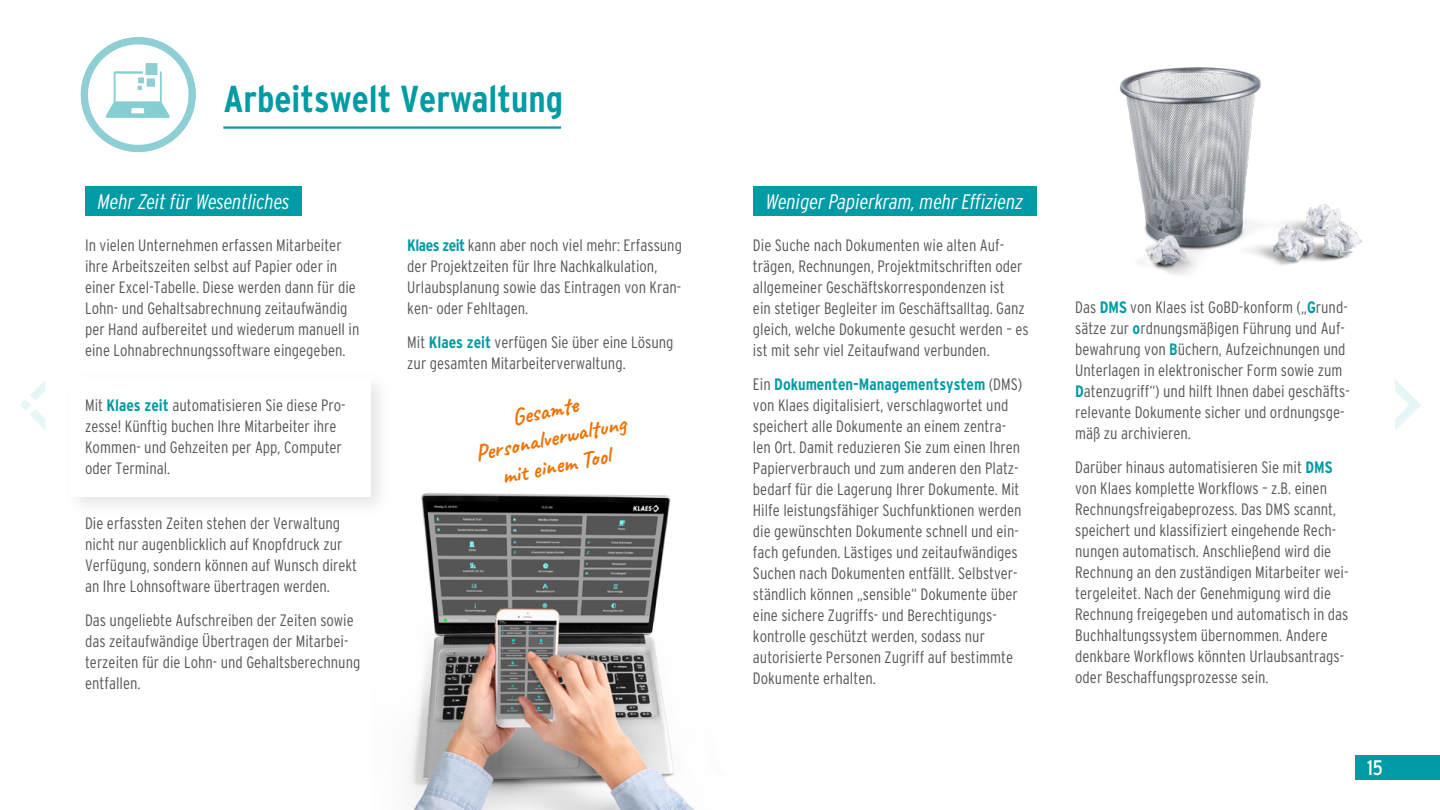
<style>
.page{position:relative;width:1440px;height:810px;background:#fff}
.page>*{position:absolute;margin:0;border:0;box-sizing:border-box;transform-origin:0 0}
.t1{font:700 condensed 37.5px "Interstate";color:#009ba4}
.t2{font:700 23.25px/27.9px "Caveat";color:#ee7203;text-align:center}
.t3{font:italic 300 condensed 21px "Interstate";color:#fff}
.t4{font:condensed 21px "Interstate";color:#fff}
.t5{font:300 condensed 16.5px/21px "Interstate";color:#575756}
.s1{font-weight:700;color:#009ba4}
</style>
<div class="page">
<div style="left:1354px;top:755px;width:85px;height:25px;background:#009ba4"></div>
<img style="left:409px;top:493px;width:286px;height:317px">
<hr style="left:223px;top:126px;width:338px;height:3px;background:#009ba4">
<svg style="left:81px;top:37px;width:115px;height:115px"></svg>
<div style="left:753px;top:186px;width:283px;height:30px;background:#009ba4"></div>
<div style="left:85px;top:186px;width:217px;height:30px;background:#009ba4"></div>
<div style="left:64px;top:370px;width:329px;height:148px;background:#000;opacity:.1"></div>
<div style="left:71px;top:377px;width:300px;height:119px;background:#fff"></div>
<img style="left:1119px;top:67px;width:244px;height:208px">
<svg style="left:20px;top:381px;width:25px;height:48px"></svg>
<svg style="left:1395px;top:380px;width:25px;height:50px"></svg>
<h1 class="t1" style="left:223px;top:78px;width:341px">Arbeitswelt Verwaltung</h1>
<p class="t3" style="left:98px;top:190px;width:193px">Mehr Zeit für Wesentliches</p>
<p class="t3" style="left:765px;top:190px;width:259px">Weniger Papierkram, mehr Effizienz</p>
<p class="t5" style="left:85px;top:235px;width:276px">In vielen Unternehmen erfassen Mitarbeiter ihre Arbeitszeiten selbst auf Papier oder in einer Excel-Tabelle. Diese werden dann für die Lohn- und Gehaltsabrechnung zeitaufwändig per Hand aufbereitet und wiederum manuell in eine Lohnabrechnungssoftware eingegeben.</p>
<p class="t5" style="left:85px;top:395px;width:262px">Mit <span class="s1">Klaes zeit</span> automatisieren Sie diese Pro&shy;zesse! Künftig buchen Ihre Mitarbeiter ihre Kommen- und Gehzeiten per App, Computer oder Terminal.</p>
<p class="t5" style="left:753px;top:234px;width:277px">Die Suche nach Dokumenten wie alten Auf&shy;trägen, Rechnungen, Projektmitschriften oder allgemeiner Geschäftskorrespondenzen ist<br>ein stetiger Begleiter im Geschäftsalltag. Ganz gleich, welche Dokumente gesucht werden – es ist mit sehr viel Zeitaufwand verbunden.</p>
<p class="t5" style="left:753px;top:373px;width:271px">Ein <span class="s1">Dokumenten-Managementsystem</span> (DMS) von Klaes digitalisiert, verschlagwortet und speichert alle Dokumente an einem zentra&shy;len Ort. Damit reduzieren Sie zum einen Ihren Papierverbrauch und zum anderen den Platz&shy;bedarf für die Lagerung Ihrer Dokumente. Mit Hilfe leistungsfähiger Suchfunktionen werden die gewünschten Dokumente schnell und ein&shy;fach gefunden. Lästiges und zeitaufwändiges Suchen nach Dokumenten entfällt. Selbstver&shy;ständlich können „sensible“ Dokumente über eine sichere Zugriffs- und Berechtigungs&shy;kontrolle geschützt werden, sodass nur autorisierte Personen Zugriff auf bestimmte Dokumente erhalten.</p>
<p class="t5" style="left:407px;top:235px;width:276px"><span class="s1">Klaes zeit</span> kann aber noch viel mehr: Erfassung der Projektzeiten für Ihre Nachkalkulation, Urlaubsplanung sowie das Eintragen von Kran&shy;ken- oder Fehltagen.</p>
<p class="t5" style="left:407px;top:332px;width:268px">Mit <span class="s1">Klaes zeit</span> verfügen Sie über eine Lösung zur gesamten Mitarbeiterverwaltung.</p>
<h2 class="t2" style="left:467px;top:412px;width:154px;rotate:-11deg">Gesamte<br>Personalverwaltung mit einem Tool</h2>
<p class="t5" style="left:85px;top:513px;width:273px">Die erfassten Zeiten stehen der Verwaltung nicht nur augenblicklich auf Knopfdruck zur Verfügung, sondern können auf Wunsch direkt an Ihre Lohnsoftware übertragen werden.</p>
<p class="t5" style="left:85px;top:610px;width:277px">Das ungeliebte Aufschreiben der Zeiten sowie das zeitaufwändige Übertragen der Mitarbei&shy;terzeiten für die Lohn- und Gehaltsberechnung entfallen.</p>
<p class="t5" style="left:1075px;top:297px;width:276px">Das <span class="s1">DMS</span> von Klaes ist GoBD-konform („<span class="s1">G</span>rund&shy;sätze zur <span class="s1">o</span>rdnungsmäßigen Führung und Auf&shy;bewahrung von <span class="s1">B</span>üchern, Aufzeichnungen und Unterlagen in elektronischer Form sowie zum <span class="s1">D</span>atenzugriff“) und hilft Ihnen dabei geschäfts&shy;relevante Dokumente sicher und ordnungsge&shy;mäß zu archivieren.</p>
<p class="t5" style="left:1075px;top:457px;width:275px">Darüber hinaus automatisieren Sie mit <span class="s1">DMS </span>von Klaes komplette Workflows – z.B. einen Rechnungsfreigabeprozess. Das DMS scannt, speichert und klassifiziert eingehende Rech&shy;nungen automatisch. Anschließend wird die Rechnung an den zuständigen Mitarbeiter wei&shy;tergeleitet. Nach der Genehmigung wird die Rechnung freigegeben und automatisch in das Buchhaltungssystem übernommen. Andere denkbare Workflows könnten Urlaubsantrags&shy;oder Beschaffungsprozesse sein.</p>
<p class="t4" style="left:1366px;top:756px;width:17px">15</p>
</div>
